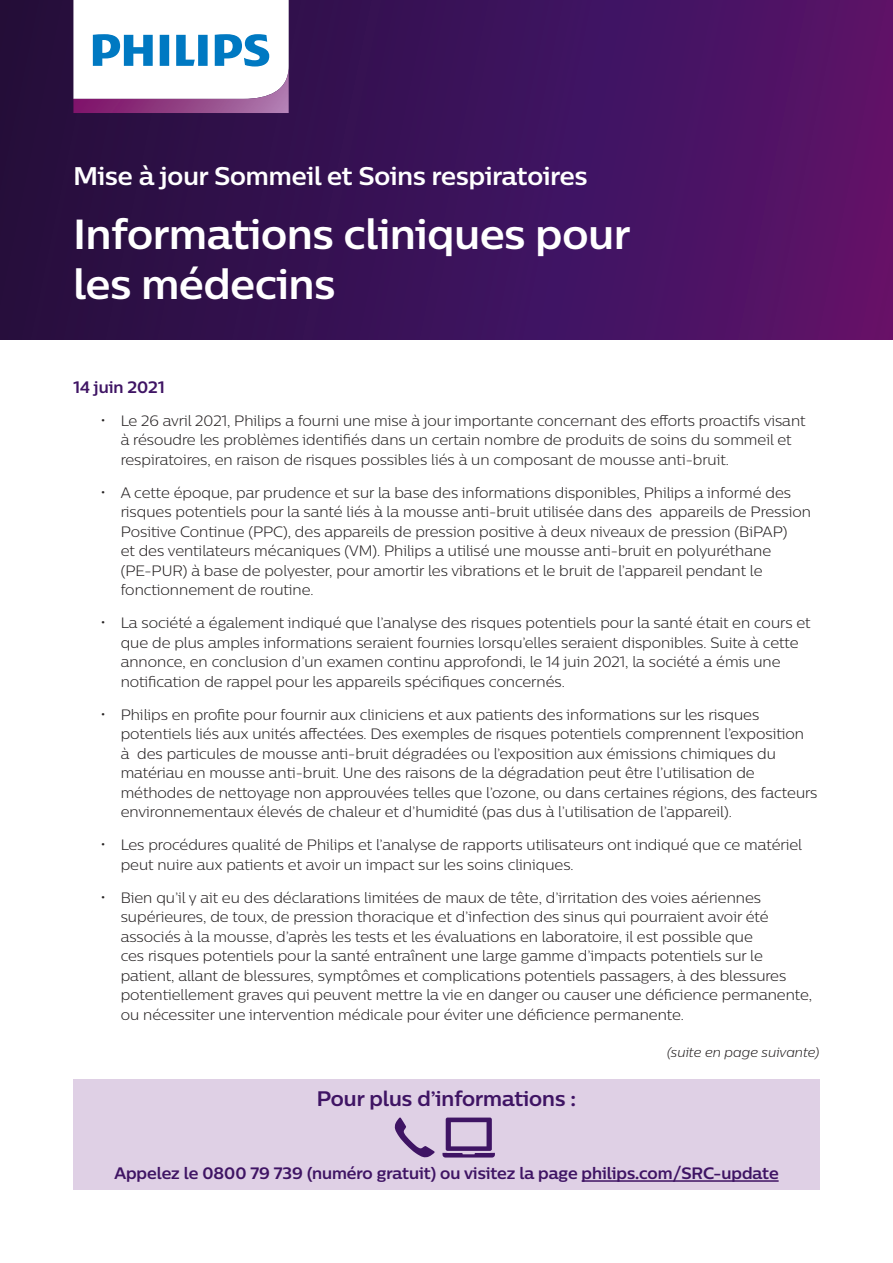
<style>
.page{position:relative;width:893px;height:1263px;background:#fff}
.page>*{position:absolute;margin:0;border:0;box-sizing:border-box;transform-origin:0 0}
.t1{font:700 42px "Centrale Sans";color:#fff}
.t2{font:700 25.5px "Centrale Sans";color:#fff}
.t3{font:700 21px "Centrale Sans";color:#3f1464}
.Question{font:700 16.5px "Centrale Sans";color:#3f1464}
.t4{font:300 15px/19.5px "Centrale Sans";color:#231f20}
.t5{font:italic 300 13.5px "Centrale Sans";color:#231f20}
.s1{font-size:16.5px}
</style>
<div class="page">
<div style="left:0;top:0;width:893px;height:340px;background:linear-gradient(to right,#220f3e,#58146f)"></div>
<svg style="left:73px;top:0;width:216px;height:113px"></svg>
<div style="left:73px;top:1079px;width:746px;height:110px;background:#dfd0e5"></div>
<hr style="left:582px;top:1180px;width:197px;height:2px;background:#3f1464">
<svg style="left:395px;top:1117px;width:40px;height:40px"></svg>
<svg style="left:442px;top:1117px;width:53px;height:40px"></svg>
<p class="t2" style="left:73px;top:160px;width:515px">Mise à jour Sommeil et Soins respiratoires</p>
<p class="t1" style="left:73px;top:207px;width:558px">Informations cliniques pour</p>
<p class="t1" style="left:73px;top:258px;width:263px">les médecins</p>
<p class="Question" style="left:73px;top:376px;width:93px">14 juin 2021</p>
<p class="t4" style="left:121px;top:410px;width:686px;text-indent:-20px"><span class="s1">•</span> Le 26 avril 2021, Philips a fourni une mise à jour importante concernant des efforts proactifs visant à résoudre les problèmes identifiés dans un certain nombre de produits de soins du sommeil et respiratoires, en raison de risques possibles liés à un composant de mousse anti-bruit.</p>
<p class="t4" style="left:121px;top:482px;width:692px;text-indent:-20px"><span class="s1">•</span> A cette époque, par prudence et sur la base des informations disponibles, Philips a informé des risques potentiels pour la santé liés à la mousse anti-bruit utilisée dans des appareils de Pression Positive Continue (PPC), des appareils de pression positive à deux niveaux de pression (BiPAP)<br>et des ventilateurs mécaniques (VM). Philips a utilisé une mousse anti-bruit en polyuréthane (PE-PUR) à base de polyester, pour amortir les vibrations et le bruit de l’appareil pendant le fonctionnement de routine.</p>
<p class="t4" style="left:121px;top:613px;width:691px;text-indent:-20px"><span class="s1">•</span> La société a également indiqué que l’analyse des risques potentiels pour la santé était en cours et que de plus amples informations seraient fournies lorsqu’elles seraient disponibles. Suite à cette annonce, en conclusion d’un examen continu approfondi, le 14 juin 2021, la société a émis une notification de rappel pour les appareils spécifiques concernés.</p>
<p class="t4" style="left:121px;top:704px;width:698px;text-indent:-20px"><span class="s1">•</span> Philips en profite pour fournir aux cliniciens et aux patients des informations sur les risques potentiels liés aux unités affectées. Des exemples de risques potentiels comprennent l’exposition<br>à des particules de mousse anti-bruit dégradées ou l’exposition aux émissions chimiques du matériau en mousse anti-bruit. Une des raisons de la dégradation peut être l’utilisation de méthodes de nettoyage non approuvées telles que l’ozone, ou dans certaines régions, des facteurs environnementaux élevés de chaleur et d’humidité (pas dus à l’utilisation de l’appareil).</p>
<p class="t4" style="left:121px;top:835px;width:683px;text-indent:-20px"><span class="s1">•</span> Les procédures qualité de Philips et l’analyse de rapports utilisateurs ont indiqué que ce matériel peut nuire aux patients et avoir un impact sur les soins cliniques.</p>
<p class="t4" style="left:121px;top:887px;width:693px;text-indent:-20px"><span class="s1">•</span> Bien qu’il y ait eu des déclarations limitées de maux de tête, d’irritation des voies aériennes supérieures, de toux, de pression thoracique et d’infection des sinus qui pourraient avoir été associés à la mousse, d’après les tests et les évaluations en laboratoire, il est possible que<br>ces risques potentiels pour la santé entraînent une large gamme d’impacts potentiels sur le patient, allant de blessures, symptômes et complications potentiels passagers, à des blessures potentiellement graves qui peuvent mettre la vie en danger ou causer une déficience permanente, ou nécessiter une intervention médicale pour éviter une déficience permanente.</p>
<h3 class="t3" style="left:317px;top:1085px;width:261px">Pour plus d’informations :</h3>
<p class="t5" style="left:667px;top:1044px;width:154px">(suite en page suivante)</p>
<p class="Question" style="left:114px;top:1162px;width:666px">Appelez le 0800 79 739 (numéro gratuit) ou visitez la page philips.com/SRC-update</p>
</div>
